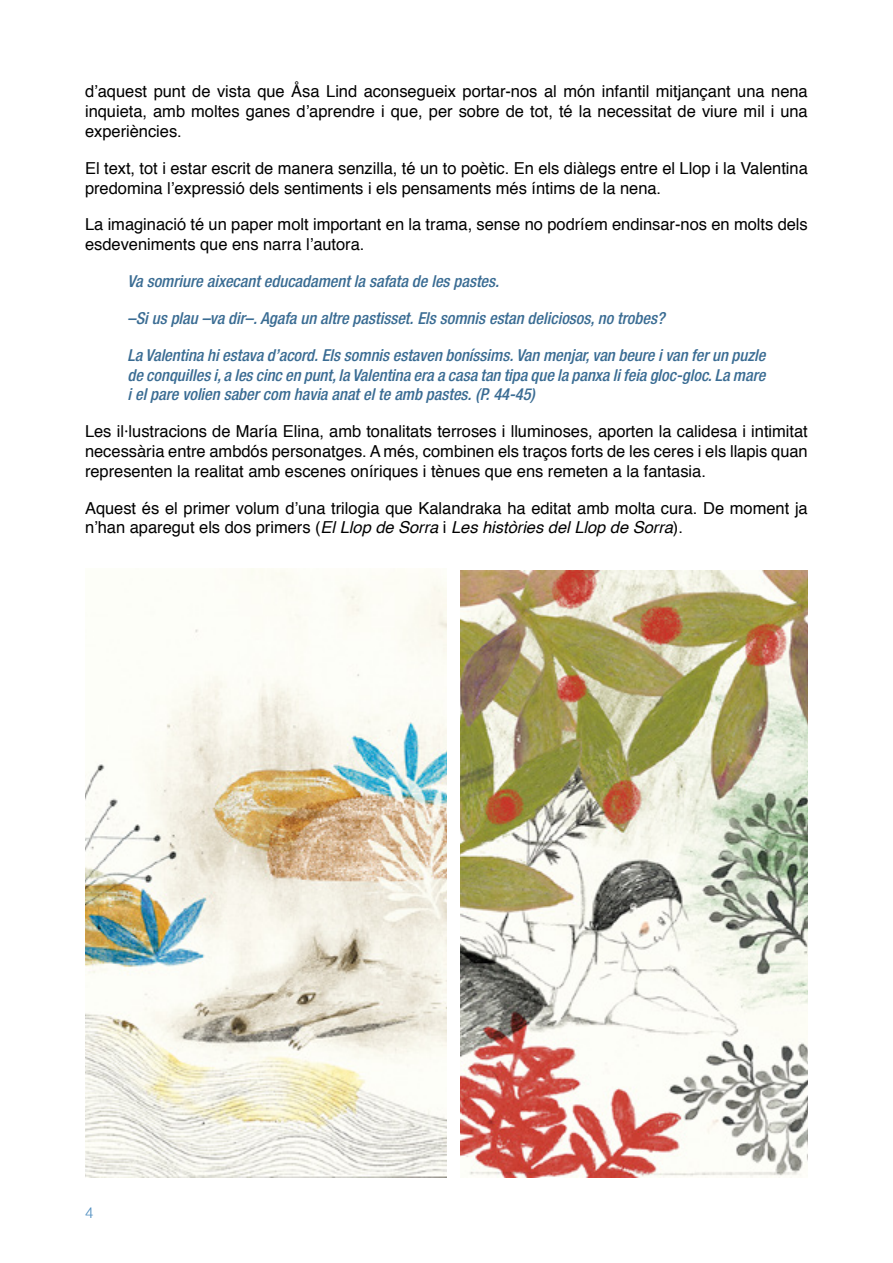
<style>
.page{position:relative;width:893px;height:1263px;background:#fff}
.page>*{position:absolute;margin:0;border:0;box-sizing:border-box;transform-origin:0 0}
.t1{font:16.5px/19.8px "Helvetica";color:#000}
.t2{font:italic 500 condensed 16.5px/19.8px "Helvetica Neue";color:#3a6c93;text-align:justify}
.t3{font:300 15px "Helvetica";color:#4f8ec0}
.s1{font-style:italic}
</style>
<div class="page">
<img style="left:85px;top:568px;width:361px;height:610px">
<img style="left:461px;top:570px;width:347px;height:608px">
<p class="t1" style="left:85px;top:82px;width:724px;text-align:justify">d’aquest punt de vista que Åsa Lind aconsegueix portar-nos al món infantil mitjançant una nena inquieta, amb moltes ganes d’aprendre i que, per sobre de tot, té la necessitat de viure mil i una experiències.</p>
<p class="t1" style="left:85px;top:159px;width:724px">El text, tot i estar escrit de manera senzilla, té un to poètic. En els diàlegs entre el Llop i la Valentina predomina l’expressió dels sentiments i els pensaments més íntims de la nena.</p>
<p class="t1" style="left:85px;top:215px;width:724px">La imaginació té un paper molt important en la trama, sense no podríem endinsar-nos en molts dels esdeveniments que ens narra l’autora.</p>
<p class="t2" style="left:128px;top:271px;width:373px">Va somriure aixecant educadament la safata de les pastes.</p>
<p class="t2" style="left:128px;top:308px;width:539px">–Si us plau –va dir–. Agafa un altre pastisset. Els somnis estan deliciosos, no trobes?</p>
<p class="t2" style="left:128px;top:345px;width:639px">La Valentina hi estava d’acord. Els somnis estaven boníssims. Van menjar, van beure i van fer un puzle de conquilles i, a les cinc en punt, la Valentina era a casa tan tipa que la panxa li feia gloc-gloc. La mare i el pare volien saber com havia anat el te amb pastes. (P. 44-45)</p>
<p class="t1" style="left:85px;top:422px;width:724px;text-align:justify">Les il·lustracions de María Elina, amb tonalitats terroses i lluminoses, aporten la calidesa i intimitat necessària entre ambdós personatges. A més, combinen els traços forts de les ceres i els llapis quan representen la realitat amb escenes oníriques i tènues que ens remeten a la fantasia.</p>
<p class="t1" style="left:85px;top:498px;width:724px">Aquest és el primer volum d’una trilogia que Kalandraka ha editat amb molta cura. De moment ja n’han aparegut els dos primers (<span class="s1">El Llop de Sorra</span> i <span class="s1">Les històries del Llop de Sorra</span>).</p>
<p class="t3" style="left:85px;top:1200px;width:10px">4</p>
</div>
